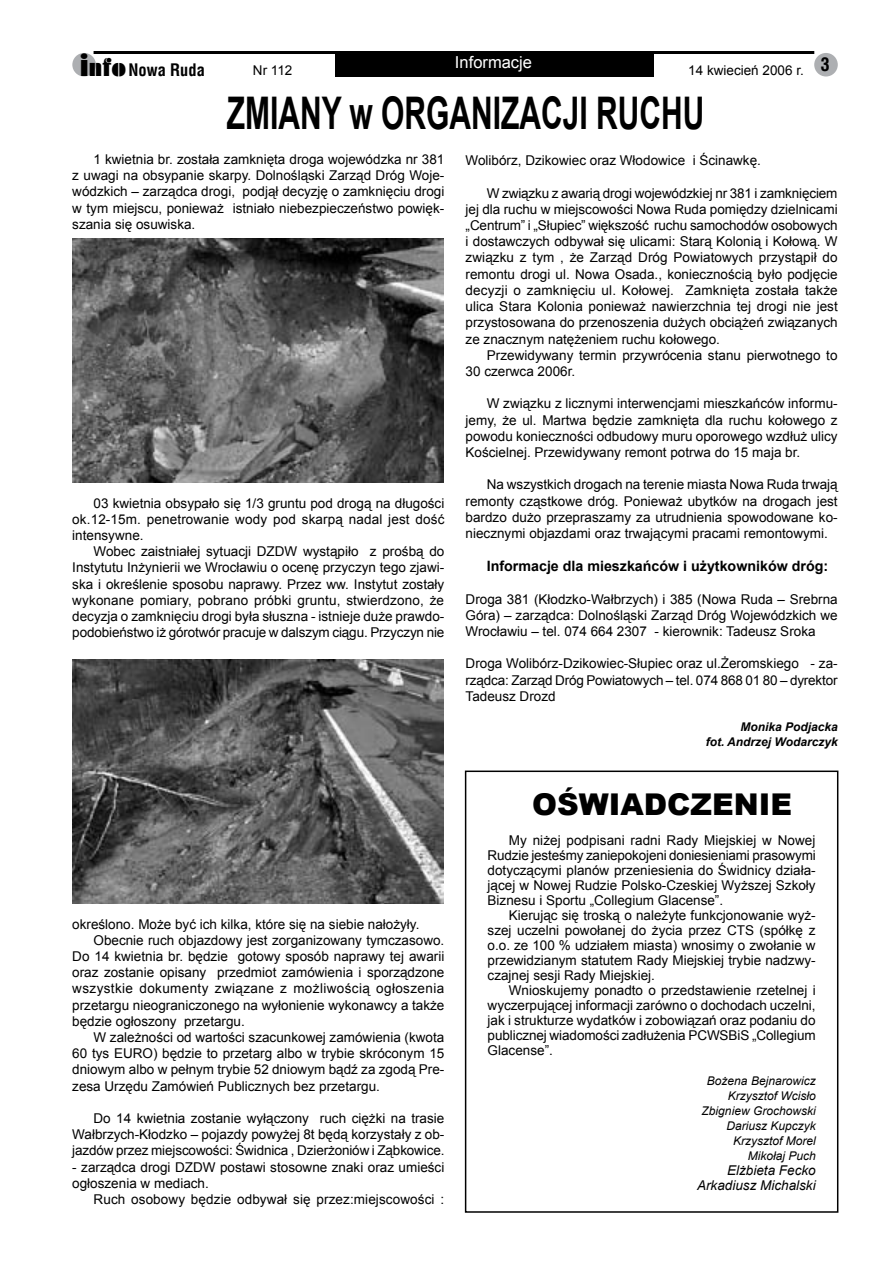
<style>
.page{position:relative;width:893px;height:1263px;background:#fff}
.page>*{position:absolute;margin:0;border:0;box-sizing:border-box;transform-origin:0 0}
.t1{font:700 45px "Arial";color:#000;scale:.67 1}
.t2{font:900 30px "Arial";color:#000}
.t3{font:700 16.5px "Switzerland Condensed";color:#000}
.t4{font:16.5px "Arial";color:#fff}
.t5{font:700 14.25px "Arial";color:#000}
.t6{font:13.5px/16.2px "Arial";color:#000;text-align:justify}
.t7{font:13.5px "Arial";letter-spacing:.03em;color:#000}
.t8{font:italic 13.5px/15px "Arial";color:#000;text-align:right}
.t9{font:italic 12px/15px "Arial";color:#000;text-align:right}
.t10{font:italic 700 12px/14.4px "Arial";color:#000;text-align:right}
.s1{font-family:"Fujiyama";font-weight:900;font-size:33px}
.s2{font-family:"Fujiyama";font-weight:900;font-size:27px}
</style>
<div class="page">
<div style="left:814px;top:53px;width:24px;height:23px;background:#adafb2;border-radius:50%"></div>
<div style="left:72px;top:53px;width:24px;height:23px;background:#adafb2;border-radius:50%"></div>
<hr style="left:94px;top:51px;width:720px;height:3px;background:#000">
<div style="left:335px;top:51px;width:318px;height:25px;background:#000"></div>
<img style="left:72px;top:238px;width:372px;height:245px">
<img style="left:72px;top:659px;width:372px;height:245px">
<div style="left:465px;top:770px;width:373px;height:443px;border:2px solid #000"></div>
<p class="t3" style="left:79px;top:60px;width:127px"><span class="s1">i</span><span class="s2">nfo</span>Nowa Ruda</p>
<p class="t6" style="left:253px;top:63px;width:41px">Nr 112</p>
<p class="t6" style="left:688px;top:63px;width:117px">14 kwiecień 2006 r.</p>
<p class="t4" style="left:455px;top:52px;width:79px">Informacje</p>
<h1 class="t1" style="left:227px;top:84px;width:708px">ZMIANY w ORGANIZACJI RUCHU</h1>
<p class="t6" style="left:72px;top:151px;width:374px;text-indent:21px">1 kwietnia br. została zamknięta droga wojewódzka nr 381 z uwagi na obsypanie skarpy. Dolnośląski Zarząd Dróg Woje&shy;wódzkich – zarządca drogi, podjął decyzję o zamknięciu drogi w tym miejscu, ponieważ istniało niebezpieczeństwo powięk&shy;szania się osuwiska.</p>
<p class="t6" style="left:72px;top:495px;width:374px;text-indent:21px">03 kwietnia obsypało się 1/3 gruntu pod drogą na długości ok.12-15m. penetrowanie wody pod skarpą nadal jest dość intensywne.</p>
<p class="t6" style="left:72px;top:543px;width:374px;text-indent:21px">Wobec zaistniałej sytuacji DZDW wystąpiło z prośbą do Instytutu Inżynierii we Wrocławiu o ocenę przyczyn tego zjawi&shy;ska i określenie sposobu naprawy. Przez ww. Instytut zostały wykonane pomiary, pobrano próbki gruntu, stwierdzono, że decyzja o zamknięciu drogi była słuszna - istnieje duże prawdo&shy;podobieństwo iż górotwór pracuje w dalszym ciągu. Przyczyn nie</p>
<p class="t6" style="left:72px;top:916px;width:349px">określono. Może być ich kilka, które się na siebie nałożyły.</p>
<p class="t6" style="left:94px;top:932px;width:352px">Obecnie ruch objazdowy jest zorganizowany tymczasowo.</p>
<p class="t6" style="left:72px;top:948px;width:374px">Do 14 kwietnia br. będzie gotowy sposób naprawy tej awarii</p>
<p class="t6" style="left:72px;top:964px;width:374px">oraz zostanie opisany przedmiot zamówienia i sporządzone</p>
<p class="t7" style="left:72px;top:980px;width:373px">wszystkie dokumenty związane z możliwością ogłoszenia</p>
<p class="t6" style="left:72px;top:997px;width:374px">przetargu nieograniczonego na wyłonienie wykonawcy a także</p>
<p class="t6" style="left:72px;top:1013px;width:174px">będzie ogłoszony przetargu.</p>
<p class="t6" style="left:94px;top:1029px;width:352px">W zależności od wartości szacunkowej zamówienia (kwota</p>
<p class="t6" style="left:72px;top:1045px;width:374px">60 tys EURO) będzie to przetarg albo w trybie skróconym 15</p>
<p class="t6" style="left:72px;top:1062px;width:374px">dniowym albo w pełnym trybie 52 dniowym bądź za zgodą Pre-</p>
<p class="t6" style="left:72px;top:1078px;width:309px">zesa Urzędu Zamówień Publicznych bez przetargu.</p>
<p class="t6" style="left:72px;top:1110px;width:374px;text-indent:21px">Do 14 kwietnia zostanie wyłączony ruch ciężki na trasie Wałbrzych-Kłodzko – pojazdy powyżej 8t będą korzystały z ob&shy;jazdów przez miejscowości: Świdnica , Dzierżoniów i Ząbkowice.</p>
<p class="t6" style="left:72px;top:1159px;width:374px">- zarządca drogi DZDW postawi stosowne znaki oraz umieści ogłoszenia w mediach.</p>
<p class="t6" style="left:94px;top:1191px;width:352px">Ruch osobowy będzie odbywał się przez:miejscowości :</p>
<p class="t6" style="left:466px;top:153px;width:297px">Wolibórz, Dzikowiec oraz Włodowice i Ścinawkę.</p>
<p class="t6" style="left:466px;top:185px;width:374px;text-indent:21px">W związku z awarią drogi wojewódzkiej nr 381 i zamknięciem jej dla ruchu w miejscowości Nowa Ruda pomiędzy dzielnicami „Centrum” i „Słupiec” większość ruchu samochodów osobowych i dostawczych odbywał się ulicami: Starą Kolonią i Kołową. W związku z tym , że Zarząd Dróg Powiatowych przystąpił do remontu drogi ul. Nowa Osada., koniecznością było podjęcie decyzji o zamknięciu ul. Kołowej. Zamknięta została także ulica Stara Kolonia ponieważ nawierzchnia tej drogi nie jest przystosowana do przenoszenia dużych obciążeń związanych ze znacznym natężeniem ruchu kołowego.</p>
<p class="t6" style="left:466px;top:347px;width:373px;text-indent:21px">Przewidywany termin przywrócenia stanu pierwotnego to<br>30 czerwca 2006r.</p>
<p class="t6" style="left:466px;top:396px;width:374px;text-indent:21px">W związku z licznymi interwencjami mieszkańców informu&shy;jemy, że ul. Martwa będzie zamknięta dla ruchu kołowego z powodu konieczności odbudowy muru oporowego wzdłuż ulicy Kościelnej. Przewidywany remont potrwa do 15 maja br.</p>
<p class="t6" style="left:466px;top:477px;width:374px;text-indent:21px">Na wszystkich drogach na terenie miasta Nowa Ruda trwają remonty cząstkowe dróg. Ponieważ ubytków na drogach jest bardzo dużo przepraszamy za utrudnienia spowodowane ko&shy;niecznymi objazdami oraz trwającymi pracami remontowymi.</p>
<p class="t5" style="left:487px;top:557px;width:343px">Informacje dla mieszkańców i użytkowników dróg:</p>
<p class="t6" style="left:466px;top:591px;width:374px">Droga 381 (Kłodzko-Wałbrzych) i 385 (Nowa Ruda – Srebrna Góra) – zarządca: Dolnośląski Zarząd Dróg Wojewódzkich we Wrocławiu – tel. 074 664 2307 - kierownik: Tadeusz Sroka</p>
<p class="t6" style="left:466px;top:656px;width:374px">Droga Wolibórz-Dzikowiec-Słupiec oraz ul.Żeromskiego - za&shy;rządca: Zarząd Dróg Powiatowych – tel. 074 868 01 80 – dyrektor Tadeusz Drozd</p>
<p class="t10" style="left:706px;top:720px;width:134px">Monika Podjacka<br>fot. Andrzej Wodarczyk</p>
<h2 class="t2" style="left:532px;top:782px;width:261px">OŚWIADCZENIE</h2>
<p class="t6" style="left:488px;top:833px;width:330px;line-height:15px;text-indent:21px">My niżej podpisani radni Rady Miejskiej w Nowej Rudzie jesteśmy zaniepokojeni doniesieniami prasowymi dotyczącymi planów przeniesienia do Świdnicy działa&shy;jącej w Nowej Rudzie Polsko-Czeskiej Wyższej Szkoły Biznesu i Sportu „Collegium Glacense”.</p>
<p class="t6" style="left:488px;top:908px;width:330px;line-height:15px;text-indent:21px">Kierując się troską o należyte funkcjonowanie wyż&shy;szej uczelni powołanej do życia przez CTS (spółkę z o.o. ze 100 % udziałem miasta) wnosimy o zwołanie w przewidzianym statutem Rady Miejskiej trybie nadzwy&shy;czajnej sesji Rady Miejskiej.</p>
<p class="t6" style="left:488px;top:983px;width:330px;line-height:15px;text-indent:21px">Wnioskujemy ponadto o przedstawienie rzetelnej i wyczerpującej informacji zarówno o dochodach uczelni, jak i strukturze wydatków i zobowiązań oraz podaniu do publicznej wiadomości zadłużenia PCWSBiS „Collegium Glacense”.</p>
<p class="t9" style="left:702px;top:1073px;width:116px">Bożena Bejnarowicz<br>Krzysztof Wcisło<br>Zbigniew Grochowski<br>Dariusz Kupczyk<br>Krzysztof Morel<br>Mikołaj Puch</p>
<p class="t8" style="left:697px;top:1163px;width:120px">Elżbieta Fecko<br>Arkadiusz Michalski</p>
</div>
